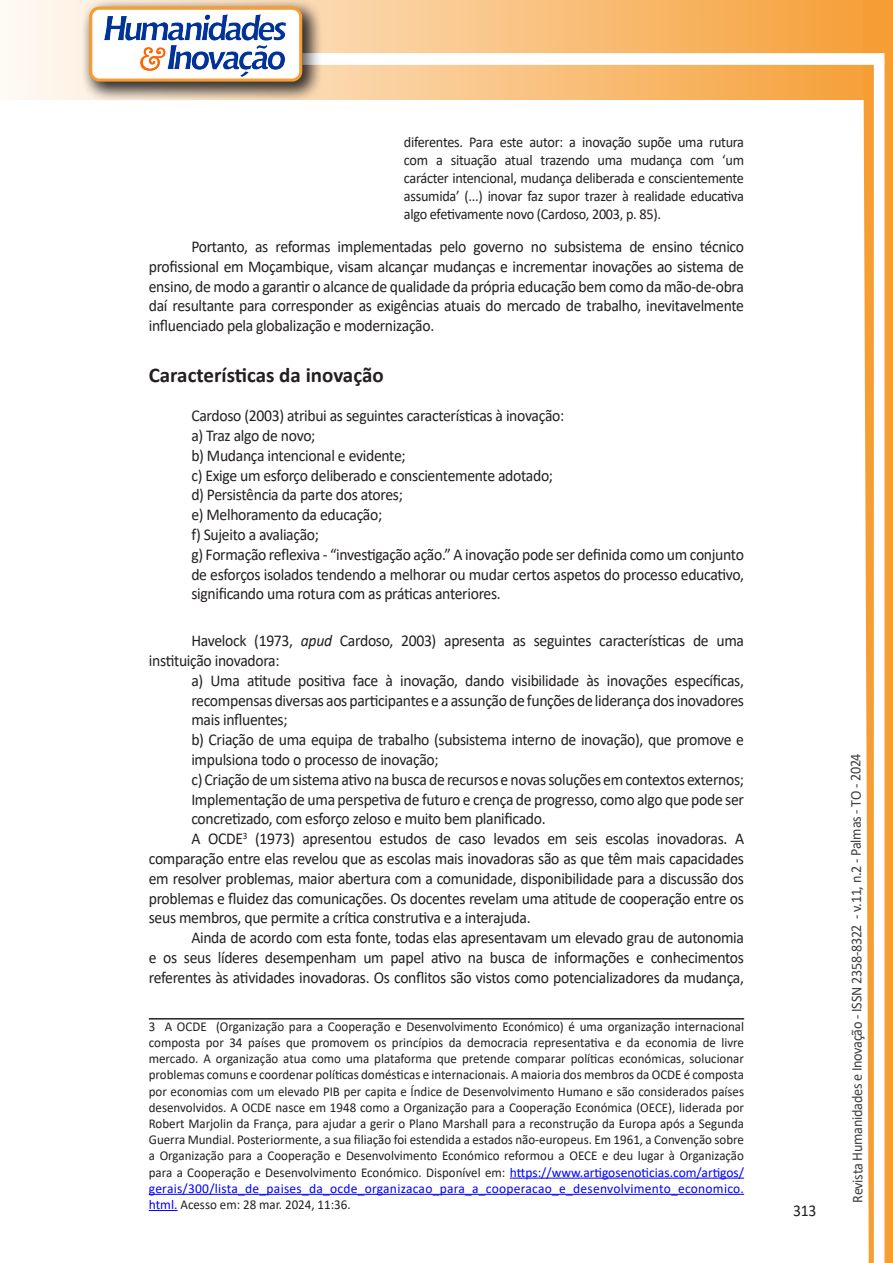
<style>
.page{position:relative;width:893px;height:1263px;background:#fff}
.page>*{position:absolute;margin:0;border:0;box-sizing:border-box;transform-origin:0 0}
.Titulo_2{font:700 21px "Calibri";color:#231f20}
.texto{font:16.5px/19.8px "Calibri";letter-spacing:-.02em;color:#231f20;text-align:justify;scale:.95 1}
.citacao{font:15px/18px "Calibri";letter-spacing:-.02em;color:#231f20;text-align:justify;scale:.95 1}
.t1{font:15px "Calibri";letter-spacing:-.025em;color:#3e3e3f;scale:.95 1}
.Rodapé{font:13.5px/16.2px "Calibri";letter-spacing:.01em;color:#231f20;text-align:justify;scale:.96 1}
.s1{font-style:italic}
.s2{color:#00f}
</style>
<div class="page">
<svg style="left:5px;top:0;width:858px;height:100px;background:#f9c484"></svg>
<div style="left:302px;top:53px;width:582px;height:12px;background:#fff;border:2px solid #fff"></div>
<svg style="left:863px;top:0;width:30px;height:1263px"></svg>
<div style="left:81px;top:0;width:241px;height:102px;background:#231f20;opacity:.75"></div>
<div style="left:91px;top:8px;width:210px;height:72px;background:#fff;border-radius:9px"></div>
<img style="left:104px;top:14px;width:181px;height:62px">
<div style="left:89px;top:7px;width:213px;height:75px;border:3px solid #f69e34;border-radius:9px"></div>
<hr style="left:149px;top:1018px;width:595px;height:1px;background:#231f20">
<hr style="left:510px;top:1178px;width:234px;height:1px;background:#00f">
<hr style="left:149px;top:1194px;width:595px;height:1px;background:#00f">
<svg style="left:149px;top:1210px;width:29px;height:1px"></svg>
<p class="citacao" style="left:404px;top:133px;width:360px">diferentes. Para este autor: a inovação supõe uma rutura com a situação atual trazendo uma mudança com ‘um carácter intencional, mudança deliberada e conscientemente assumida’ (...) inovar faz supor trazer à realidade educativa algo efetivamente novo (Cardoso, 2003, p. 85).</p>
<p class="texto" style="left:149px;top:236px;width:628px;text-indent:43px">Portanto, as reformas implementadas pelo governo no subsistema de ensino técnico profissional em Moçambique, visam alcançar mudanças e incrementar inovações ao sistema de ensino, de modo a garantir o alcance de qualidade da própria educação bem como da mão-de-obra daí resultante para corresponder as exigências atuais do mercado de trabalho, inevitavelmente influenciado pela globalização e modernização.</p>
<p class="Titulo_2" style="left:149px;top:360px;width:236px">Características da inovação</p>
<p class="texto" style="left:191px;top:405px;width:394px">Cardoso (2003) atribui as seguintes características à inovação:</p>
<p class="texto" style="left:191px;top:425px;width:132px">a) Traz algo de novo;</p>
<p class="texto" style="left:191px;top:445px;width:227px">b) Mudança intencional e evidente;</p>
<p class="texto" style="left:191px;top:465px;width:382px">c) Exige um esforço deliberado e conscientemente adotado;</p>
<p class="texto" style="left:191px;top:484px;width:224px">d) Persistência da parte dos atores;</p>
<p class="texto" style="left:191px;top:504px;width:202px">e) Melhoramento da educação;</p>
<p class="texto" style="left:191px;top:524px;width:136px">f) Sujeito a avaliação;</p>
<p class="texto" style="left:191px;top:544px;width:583px">g) Formação reflexiva - “investigação ação.” A inovação pode ser definida como um conjunto de esforços isolados tendendo a melhorar ou mudar certos aspetos do processo educativo, significando uma rotura com as práticas anteriores.</p>
<p class="texto" style="left:149px;top:630px;width:628px;text-indent:43px">Havelock (1973, <span class="s1">apud</span> Cardoso, 2003) apresenta as seguintes características de uma instituição inovadora:</p>
<p class="texto" style="left:191px;top:670px;width:583px">a) Uma atitude positiva face à inovação, dando visibilidade às inovações específicas, recompensas diversas aos participantes e a assunção de funções de liderança dos inovadores mais influentes;</p>
<p class="texto" style="left:191px;top:729px;width:583px">b) Criação de uma equipa de trabalho (subsistema interno de inovação), que promove e impulsiona todo o processo de inovação;</p>
<p class="texto" style="left:191px;top:769px;width:583px">c) Criação de um sistema ativo na busca de recursos e novas soluções em contextos externos;</p>
<p class="texto" style="left:191px;top:789px;width:583px">Implementação de uma perspetiva de futuro e crença de progresso, como algo que pode ser concretizado, com esforço zeloso e muito bem planificado.</p>
<p class="texto" style="left:149px;top:828px;width:628px;text-indent:43px">A OCDE<sup>3</sup> (1973) apresentou estudos de caso levados em seis escolas inovadoras. A comparação entre elas revelou que as escolas mais inovadoras são as que têm mais capacidades em resolver problemas, maior abertura com a comunidade, disponibilidade para a discussão dos problemas e fluidez das comunicações. Os docentes revelam uma atitude de cooperação entre os seus membros, que permite a crítica construtiva e a interajuda.</p>
<p class="texto" style="left:149px;top:927px;width:628px;text-indent:43px">Ainda de acordo com esta fonte, todas elas apresentavam um elevado grau de autonomia e os seus líderes desempenham um papel ativo na busca de informações e conhecimentos referentes às atividades inovadoras. Os conflitos são vistos como potencializadores da mudança,</p>
<p class="Rodapé" style="left:149px;top:1018px;width:622px">3 A OCDE (Organização para a Cooperação e Desenvolvimento Económico) é uma organização internacional composta por 34 países que promovem os princípios da democracia representativa e da economia de livre mercado. A organização atua como uma plataforma que pretende comparar políticas económicas, solucionar problemas comuns e coordenar políticas domésticas e internacionais. A maioria dos membros da OCDE é composta por economias com um elevado PIB per capita e Índice de Desenvolvimento Humano e são considerados países desenvolvidos. A OCDE nasce em 1948 como a Organização para a Cooperação Económica (OECE), liderada por Robert Marjolin da França, para ajudar a gerir o Plano Marshall para a reconstrução da Europa após a Segunda Guerra Mundial. Posteriormente, a sua filiação foi estendida a estados não-europeus. Em 1961, a Convenção sobre a Organização para a Cooperação e Desenvolvimento Económico reformou a OECE e deu lugar à Organização para a Cooperação e Desenvolvimento Económico. Disponível em: <span class="s2">https://www.artigosenoticias.com/artigos/ gerais/300/lista_de_paises_da_ocde_organizacao_para_a_cooperacao_e_desenvolvimento_economico. html.</span> Acesso em: 28 mar. 2024, 11:36.</p>
<p class="texto" style="left:793px;top:1200px;width:26px">313</p>
<p class="t1" style="left:846px;top:1203px;width:475px;rotate:-90deg">Revista Humanidades e Inovação - ISSN 2358-8322 - v.11, n.2 - Palmas - TO - 2024</p>
</div>
